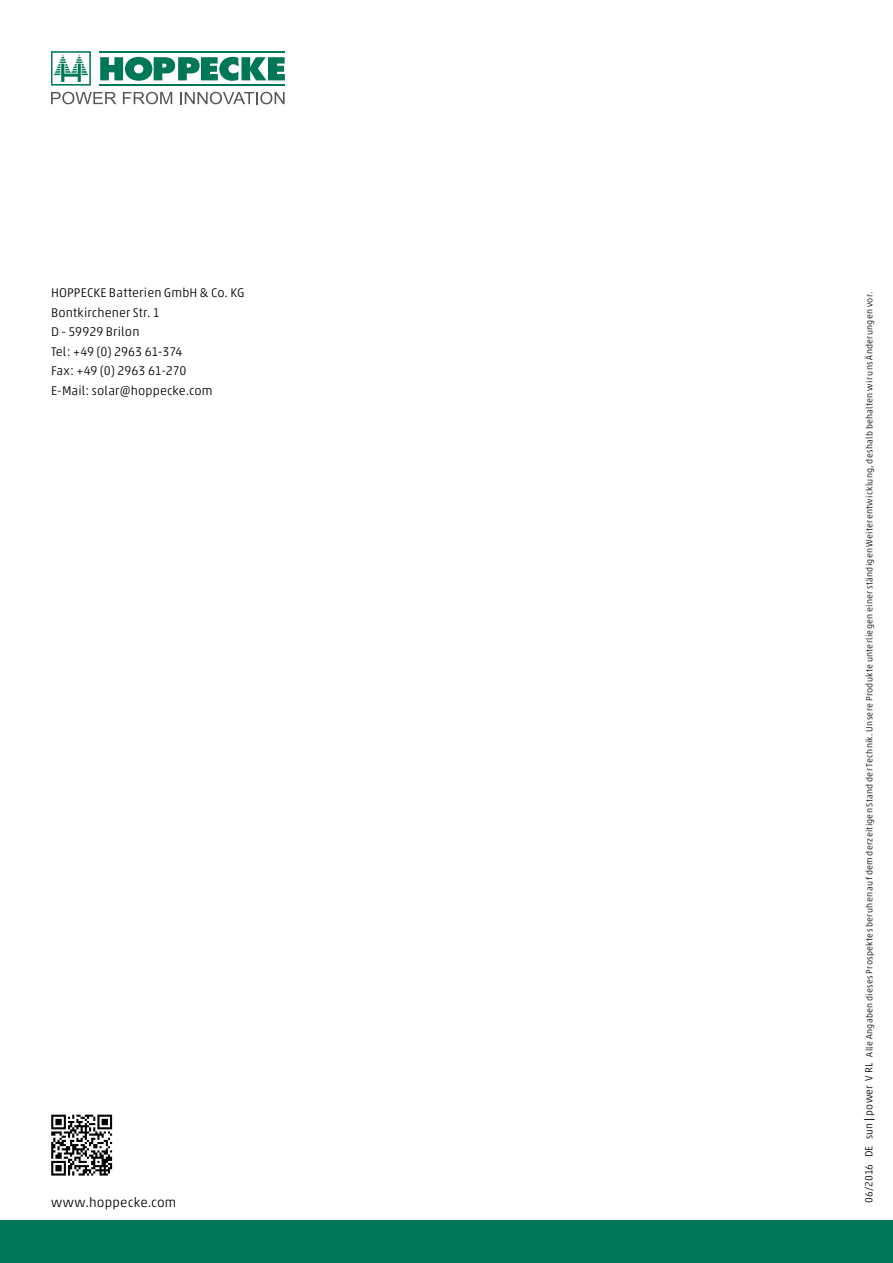
<style>
.page{position:relative;width:893px;height:1263px;background:#fff}
.page>*{position:absolute;margin:0;border:0;box-sizing:border-box;transform-origin:0 0}
.t1{font:300 13.5px "Akko Pro";letter-spacing:.015em;color:#000}
.t2{font:300 12.75px/19.5px "Akko Pro";letter-spacing:.01em;color:#000}
.t3{font:300 9px "Akko Pro";letter-spacing:.03em;color:#000}
.s1{font-size:10.5px}
.s2{font-weight:500;font-size:10.5px}
</style>
<div class="page">
<svg style="left:100px;top:57px;width:185px;height:24px"></svg>
<hr style="left:100px;top:51px;width:185px;height:1px;background:#007858">
<hr style="left:100px;top:84px;width:185px;height:2px;background:#007858">
<svg style="left:51px;top:51px;width:40px;height:35px"></svg>
<svg style="left:51px;top:92px;width:65px;height:12px"></svg>
<svg style="left:123px;top:92px;width:49px;height:12px"></svg>
<svg style="left:180px;top:92px;width:105px;height:12px"></svg>
<div style="left:0;top:1220px;width:893px;height:43px;background:#007858"></div>
<svg style="left:51px;top:1114px;width:62px;height:62px"></svg>
<svg style="left:51px;top:1115px;width:61px;height:60px"></svg>
<h2 class="t2" style="left:109px;top:283px;width:137px">Batterien GmbH &amp; Co. KG</h2>
<h2 class="t2" style="left:51px;top:283px;width:163px">HOPPECKE GmbH &amp; Co. KG<br>Bontkirchener Str. 1<br>D - 59929 Brilon<br>Tel: +49 (0) 2963 61-0<br>Fax: +49 (0) 2963 61-449<br>E-Mail: solar@hoppecke.com</h2>
<h2 class="t2" style="left:162px;top:341px;width:26px">374<br>270</h2>
<h1 class="t1" style="left:51px;top:1194px;width:127px">www.hoppecke.com</h1>
<p class="t3" style="left:864px;top:1203px;width:913px;rotate:-90deg"><span class="s1">06/2016 DE sun</span> <span class="s2">|</span> <span class="s1">power V RL</span> Alle Angaben dieses Prospektes beruhen auf dem derzeitigen Stand der Technik. Unsere Produkte unterliegen einer ständigen Weiterentwicklung, deshalb behalten wir uns Änderungen vor.</p>
</div>
